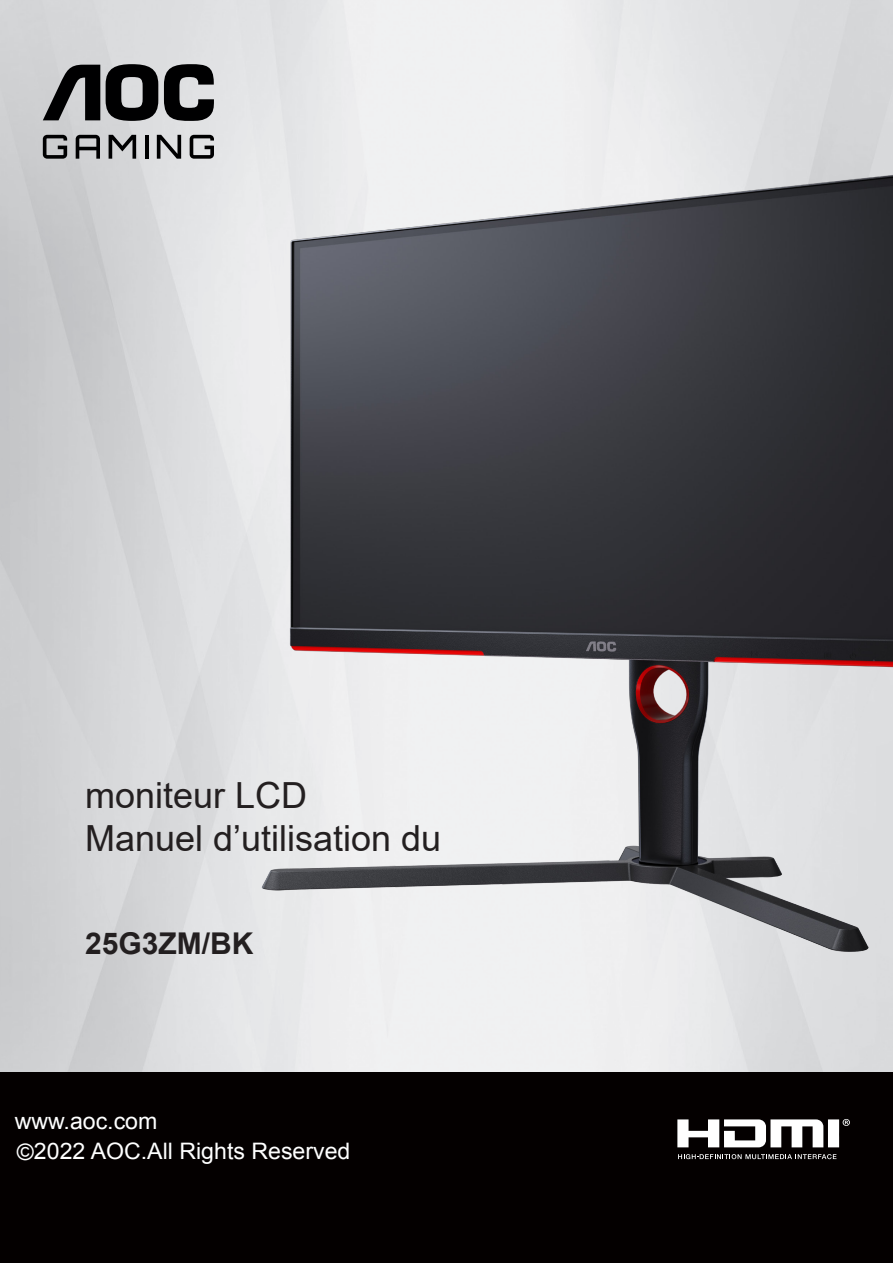
<style>
.page{position:relative;width:893px;height:1263px;background:#fff}
.page>*{position:absolute;margin:0;border:0;box-sizing:border-box;transform-origin:0 0}
.无间隔{font:36px "Arial";color:#231f20}
.t1{font:700 30px "Arial";color:#231f20}
.t2{font:22.65px "Arial";color:#fff}
</style>
<div class="page">
<img style="left:0;top:0;width:893px;height:1072px">
<div style="left:0;top:1072px;width:893px;height:191px;background:#040000"></div>
<img style="left:252px;top:141px;width:641px;height:838px">
<svg style="left:190px;top:135px;width:24px;height:24px"></svg>
<svg style="left:157px;top:135px;width:24px;height:24px"></svg>
<hr style="left:145px;top:135px;width:3px;height:24px;background:#000001">
<svg style="left:109px;top:135px;width:27px;height:24px"></svg>
<svg style="left:76px;top:135px;width:24px;height:24px"></svg>
<svg style="left:43px;top:135px;width:24px;height:24px"></svg>
<svg style="left:106px;top:64px;width:52px;height:57px;background:#444445"></svg>
<svg style="left:164px;top:64px;width:50px;height:57px;background:#525253"></svg>
<svg style="left:43px;top:65px;width:57px;height:55px;background:#5f6061"></svg>
<svg style="left:678px;top:1154px;width:158px;height:5px"></svg>
<svg style="left:677px;top:1119px;width:173px;height:28px"></svg>
<p class="无间隔" style="left:85px;top:771px;width:224px">moniteur LCD</p>
<p class="无间隔" style="left:85px;top:814px;width:358px">Manuel d’utilisation du</p>
<p class="t1" style="left:85px;top:922px;width:170px">25G3ZM/BK</p>
<p class="t2" style="left:15px;top:1106px;width:144px">www.aoc.com</p>
<p class="t2" style="left:17px;top:1136px;width:335px">©2022 AOC.All Rights Reserved</p>
</div>
